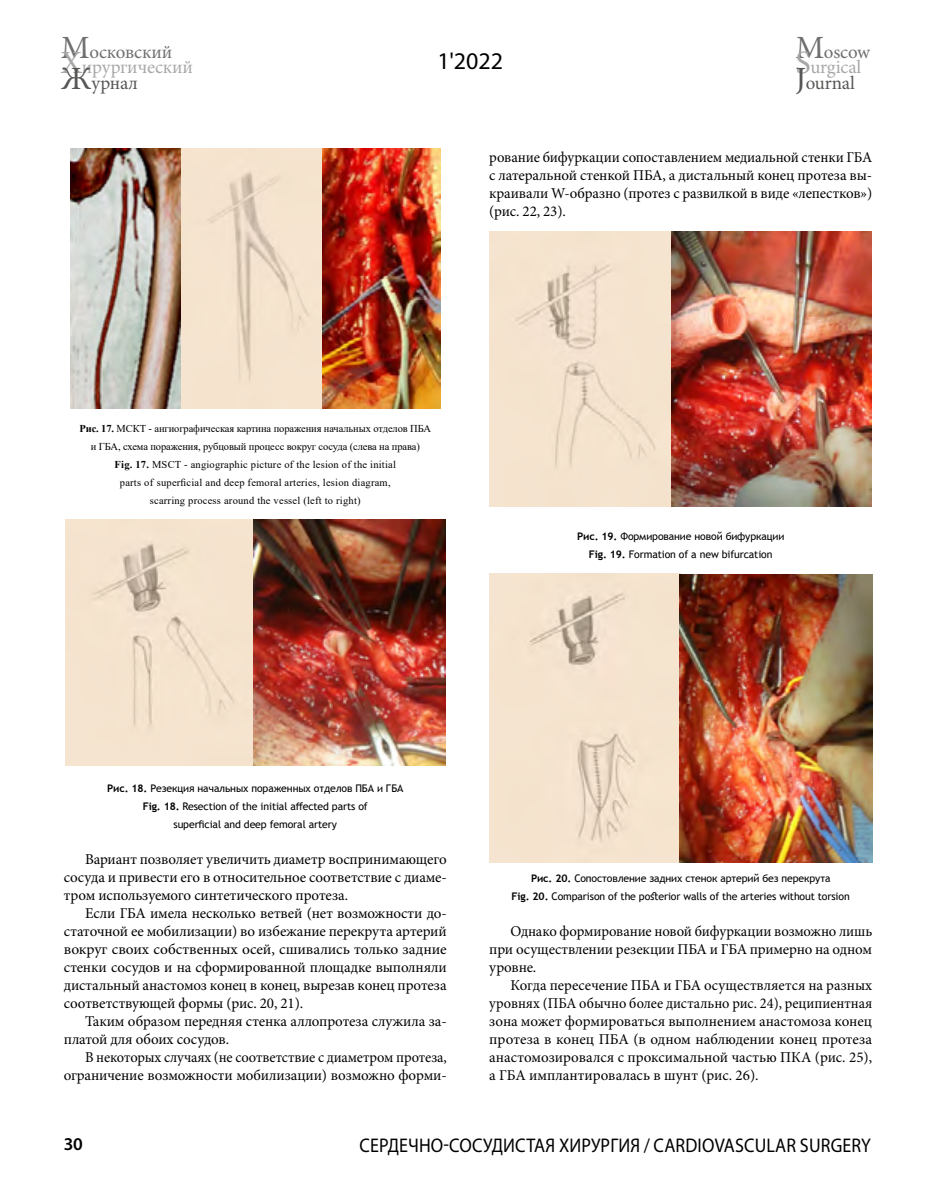
<style>
.page{position:relative;width:936px;height:1191px;background:#fff}
.page>*{position:absolute;margin:0;border:0;box-sizing:border-box;transform-origin:0 0}
.t1{font:32.4px "Minion Pro";color:#706f6f}
.t2{font:24px "Myriad Pro";color:#000}
.t3{font:19.8px "Myriad Pro";letter-spacing:.01em;color:#000;scale:.91 1}
.t4{font:18.9px/15.8px "Minion Pro";letter-spacing:-.01em;color:#a8a8a7}
.t5{font:600 18px "Myriad Pro";color:#000}
.t6{font:15px/18px "Minion Pro";letter-spacing:-.01em;color:#000;text-align:justify}
.t7{font:15px/18px "Minion Pro";letter-spacing:-.01em;color:#000;text-align:right;scale:.96 1}
.t8{font:10.5px/18px "Trebuchet MS";letter-spacing:-.01em;color:#000;text-align:center}
.t9{font:10.5px/18px "Times New Roman";letter-spacing:.02em;color:#000;text-align:center}
.s1{color:#706f6f}
.s2{font-size:32.4px}
.s3{font-size:32.4px;color:#575756}
.s4{color:#575756}
.s5{font-size:32.4px;color:#706f6f}
.s6{font-weight:700}
</style>
<div class="page">
<img style="left:70px;top:149px;width:370px;height:259px">
<img style="left:65px;top:520px;width:380px;height:245px">
<img style="left:490px;top:232px;width:381px;height:275px">
<img style="left:489px;top:574px;width:383px;height:288px">
<h1 class="t1" style="left:61px;top:26px;width:30px">М</h1>
<p class="t4" style="left:61px;top:44px;width:134px;text-indent:29px"><span class="s1">осковский<br></span><span class="s2">Х</span>ирургический<br><span class="s3">Ж</span><span class="s4">урнал</span></p>
<h2 class="t2" style="left:437px;top:47px;width:67px">1'2022</h2>
<p class="t4" style="left:795px;top:44px;width:76px"><span class="s5">М</span><span class="s1">oscow<br></span><span class="s2">S</span>urgical<br><span class="s3">J</span><span class="s4">ournal</span></p>
<p class="t6" style="left:489px;top:148px;width:384px">рование бифуркации сопоставлением медиальной стенки ГБА с латеральной стенкой ПБА, а дистальный конец протеза вы&shy;краивали W-образно (протез с развилкой в виде «лепестков») (рис. 22, 23).</p>
<p class="t9" style="left:79px;top:419px;width:353px"><span class="s6">Рис. 17.</span> МСКТ - ангиографическая картина поражения начальных отделов ПБА и ГБА, схема поражения, рубцовый процесс вокруг сосуда (слева на права)<br><span class="s6">Fig. 17.</span> MSCT - angiographic picture of the lesion of the initial<br>parts of superficial and deep femoral arteries, lesion diagram,<br>scarring process around the vessel (left to right)</p>
<p class="t8" style="left:577px;top:527px;width:209px"><span class="s6">Рис. 19.</span> Формирование новой бифуркации<br><span class="s6">Fig. 19.</span> Formation of a new bifurcation</p>
<p class="t8" style="left:107px;top:779px;width:298px"><span class="s6">Рис. 18.</span> Резекция начальных пораженных отделов ПБА и ГБА<br><span class="s6">Fig. 18.</span> Resection of the initial affected parts of<br>superficial and deep femoral artery</p>
<p class="t6" style="left:64px;top:850px;width:384px;text-indent:21px">Вариант позволяет увеличить диаметр воспринимающего сосуда и привести его в относительное соответствие с диаме&shy;тром используемого синтетического протеза.</p>
<p class="t6" style="left:64px;top:904px;width:384px;text-indent:21px">Если ГБА имела несколько ветвей (нет возможности до&shy;статочной ее мобилизации) во избежание перекрута артерий вокруг своих собственных осей, сшивались только задние стенки сосудов и на сформированной площадке выполняли дистальный анастомоз конец в конец, вырезав конец протеза соответствующей формы (рис. 20, 21).</p>
<p class="t6" style="left:64px;top:1012px;width:384px;text-indent:21px">Таким образом передняя стенка аллопротеза служила за&shy;платой для обоих сосудов.</p>
<p class="t7" style="left:64px;top:1048px;width:400px">В некоторых случаях (не соответствие с диаметром протеза, ограничение возможности мобилизации) возможно форми-</p>
<p class="t8" style="left:511px;top:869px;width:340px"><span class="s6">Рис. 20.</span> Сопостовление задних стенок артерий без перекрута<br><span class="s6">Fig. 20.</span> Comparison of the posterior walls of the arteries without torsion</p>
<p class="t6" style="left:489px;top:922px;width:384px;text-indent:21px">Однако формирование новой бифуркации возможно лишь при осуществлении резекции ПБА и ГБА примерно на одном уровне.</p>
<p class="t6" style="left:489px;top:976px;width:384px;text-indent:21px">Когда пересечение ПБА и ГБА осуществляется на разных уровнях (ПБА обычно более дистально рис. 24), реципиентная зона может формироваться выполнением анастомоза конец протеза в конец ПБА (в одном наблюдении конец протеза анастомозировался с проксимальной частью ПКА (рис. 25), а ГБА имплантировалась в шунт (рис. 26).</p>
<p class="t5" style="left:64px;top:1133px;width:21px">30</p>
<h3 class="t3" style="left:359px;top:1133px;width:563px">СЕРДЕЧНО-СОСУДИСТАЯ ХИРУРГИЯ / CARDIOVASCULAR SURGERY</h3>
</div>
